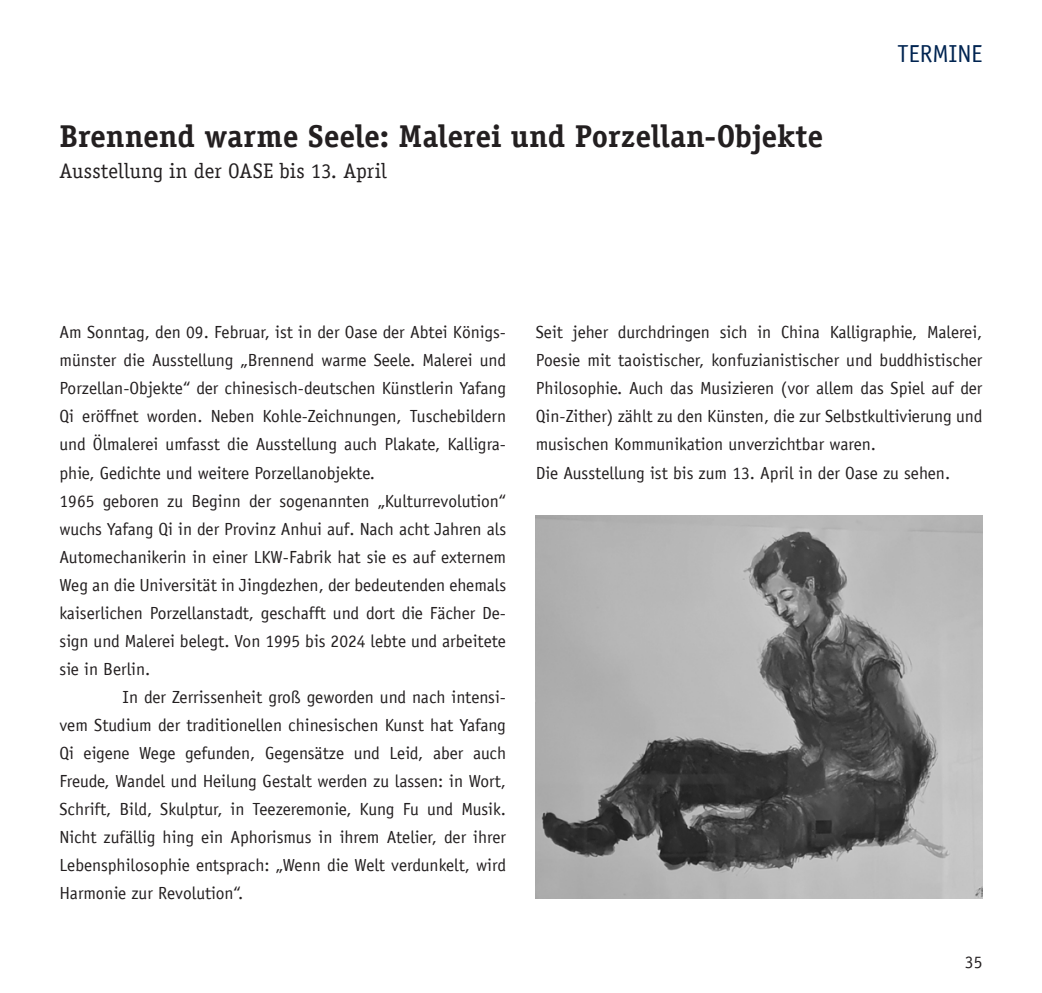
<style>
.page{position:relative;width:1042px;height:993px;background:#fff}
.page>*{position:absolute;margin:0;border:0;box-sizing:border-box;transform-origin:0 0}
.t1{font:700 31.5px "Officina Serif LT";color:#231f20}
.t2{font:24.5px "Officina Sans LT";letter-spacing:-.005em;color:#002451}
.t3{font:21px "Officina Serif LT";color:#231f20}
.t4{font:17.5px/28px "Officina Sans LT";color:#231f20}
</style>
<div class="page">
<img style="left:536px;top:515px;width:446px;height:383px">
<h1 class="t1" style="left:60px;top:116px;width:765px">Brennend warme Seele: Malerei und Porzellan-Objekte</h1>
<p class="t3" style="left:60px;top:159px;width:329px">Ausstellung in der OASE bis 13. April</p>
<h2 class="t2" style="left:897px;top:40px;width:86px">TERMINE</h2>
<p class="t4" style="left:60px;top:318px;width:448px">Am Sonntag, den 09. Februar, ist in der Oase der Abtei Königs&shy;münster die Ausstellung „Brennend warme Seele. Malerei und Porzellan-Objekte“ der chinesisch-deutschen Künstlerin Yafang Qi eröffnet worden. Neben Kohle-Zeichnungen, Tuschebildern und Ölmalerei umfasst die Ausstellung auch Plakate, Kalligra&shy;phie, Gedichte und weitere Porzellanobjekte.<br>1965 geboren zu Beginn der sogenannten „Kulturrevolution“ wuchs Yafang Qi in der Provinz Anhui auf. Nach acht Jahren als Automechanikerin in einer LKW-Fabrik hat sie es auf externem Weg an die Universität in Jingdezhen, der bedeutenden ehemals kaiserlichen Porzellanstadt, geschafft und dort die Fächer De&shy;sign und Malerei belegt. Von 1995 bis 2024 lebte und arbeitete sie in Berlin.</p>
<p class="t4" style="left:60px;top:682px;width:448px;text-align:justify;text-indent:63px">In der Zerrissenheit groß geworden und nach intensi&shy;vem Studium der traditionellen chinesischen Kunst hat Yafang Qi eigene Wege gefunden, Gegensätze und Leid, aber auch Freude, Wandel und Heilung Gestalt werden zu lassen: in Wort, Schrift, Bild, Skulptur, in Teezeremonie, Kung Fu und Musik.<br>Nicht zufällig hing ein Aphorismus in ihrem Atelier, der ihrer Lebensphilosophie entsprach: „Wenn die Welt verdunkelt, wird Harmonie zur Revolution“.</p>
<p class="t4" style="left:536px;top:318px;width:448px">Seit jeher durchdringen sich in China Kalligraphie, Malerei, Poesie mit taoistischer, konfuzianistischer und buddhistischer Philosophie. Auch das Musizieren (vor allem das Spiel auf der Qin-Zither) zählt zu den Künsten, die zur Selbstkultivierung und musischen Kommunikation unverzichtbar waren.<br>Die Ausstellung ist bis zum 13. April in der Oase zu sehen.</p>
<p class="t4" style="left:965px;top:947px;width:19px">35</p>
</div>
